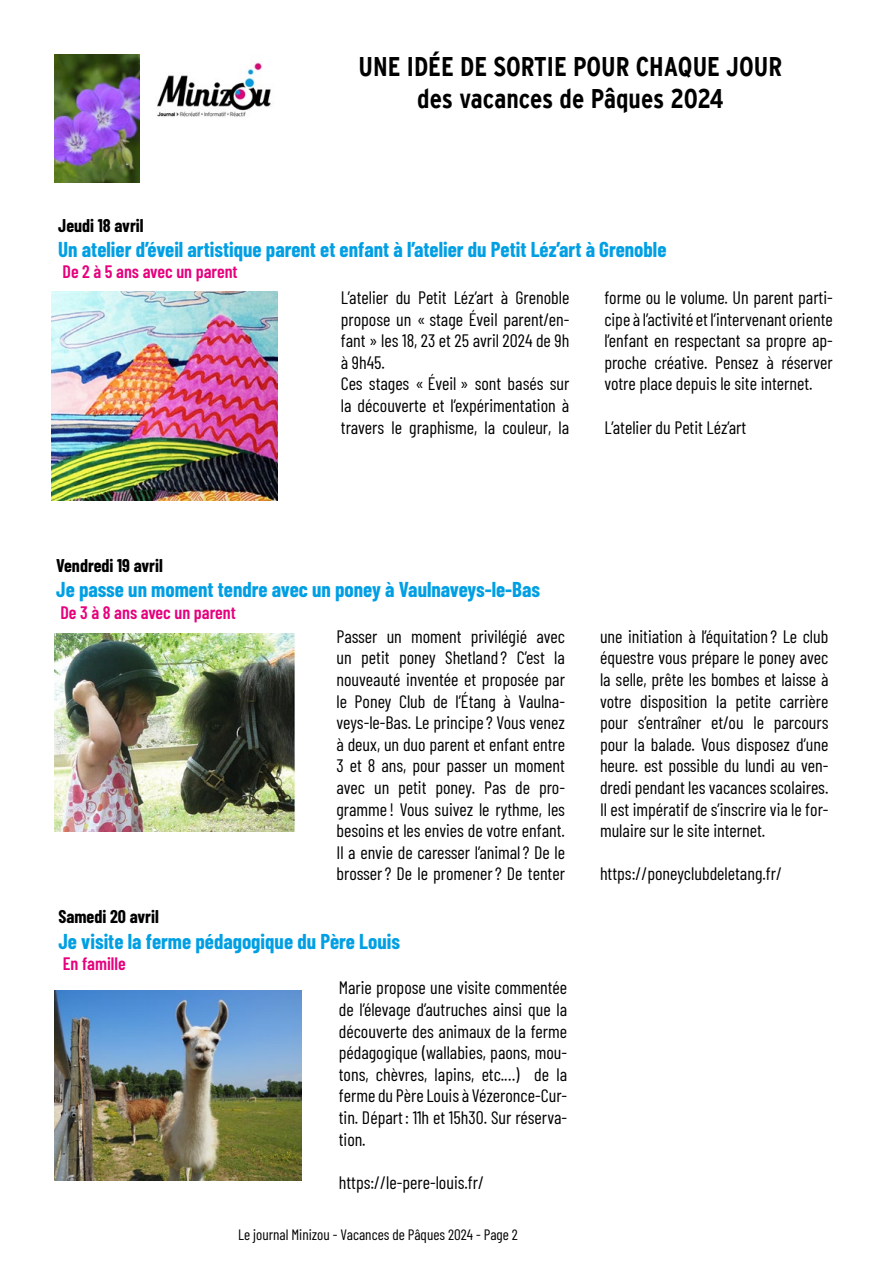
<style>
.page{position:relative;width:893px;height:1263px;background:#fff}
.page>*{position:absolute;margin:0;border:0;box-sizing:border-box;transform-origin:0 0}
.t1{font:700 condensed 27px "Interstate";color:#000}
.UneidéeparjourTitreB{font:700 21px "Barlow Condensed";color:#009fe3}
.UneidéeparjourTexte{font:18px/21.6px "Barlow Condensed";color:#000;text-align:justify}
.UneidéeparjourTexte-2{font:600 18px "Barlow Condensed";color:#e6007d}
.UneidéeparjourDate{font:700 18px "Barlow Condensed";color:#000}
.UneidéeparjourTexte-3{font:15px "Barlow Condensed";color:#000}
</style>
<div class="page">
<img style="left:55px;top:633px;width:241px;height:198px">
<img style="left:54px;top:991px;width:247px;height:189px">
<img style="left:51px;top:292px;width:227px;height:208px">
<img style="left:157px;top:62px;width:114px;height:55px">
<img style="left:54px;top:54px;width:85px;height:129px">
<p class="t1" style="left:358px;top:51px;width:425px">UNE IDÉE DE SORTIE POUR CHAQUE JOUR</p>
<p class="t1" style="left:417px;top:83px;width:308px">des vacances de Pâques 2024</p>
<p class="UneidéeparjourDate" style="left:58px;top:212px;width:87px">Jeudi 18 avril</p>
<p class="UneidéeparjourTitreB" style="left:58px;top:234px;width:610px">Un atelier d’éveil artistique parent et enfant à l’atelier du Petit Léz’art à Grenoble</p>
<p class="UneidéeparjourTexte-2" style="left:63px;top:259px;width:177px">De 2 à 5 ans avec un parent</p>
<p class="UneidéeparjourTexte" style="left:341px;top:285px;width:230px">L’atelier du Petit Léz’art à Grenoble propose un « stage Éveil parent/en&shy;fant » les 18, 23 et 25 avril 2024 de 9h à 9h45.</p>
<p class="UneidéeparjourTexte" style="left:341px;top:372px;width:230px">Ces stages « Éveil » sont basés sur la découverte et l’expérimentation à travers le graphisme, la couleur, la</p>
<p class="UneidéeparjourTexte" style="left:604px;top:285px;width:230px">forme ou le volume. Un parent parti&shy;cipe à l’activité et l’intervenant oriente l’enfant en respectant sa propre ap&shy;proche créative. Pensez à réserver votre place depuis le site internet.</p>
<p class="UneidéeparjourTexte" style="left:604px;top:415px;width:144px">L’atelier du Petit Léz’art</p>
<p class="UneidéeparjourDate" style="left:56px;top:553px;width:108px">Vendredi 19 avril</p>
<p class="UneidéeparjourTitreB" style="left:56px;top:575px;width:485px">Je passe un moment tendre avec un poney à Vaulnaveys-le-Bas</p>
<p class="UneidéeparjourTexte-2" style="left:60px;top:599px;width:177px">De 3 à 8 ans avec un parent</p>
<p class="UneidéeparjourTexte" style="left:337px;top:624px;width:230px">Passer un moment privilégié avec un petit poney Shetland ? C’est la nouveauté inventée et proposée par le Poney Club de l’Étang à Vaulna&shy;veys-le-Bas. Le principe ? Vous venez à deux, un duo parent et enfant entre 3 et 8 ans, pour passer un moment avec un petit poney. Pas de pro&shy;gramme ! Vous suivez le rythme, les besoins et les envies de votre enfant.<br>Il a envie de caresser l’animal? De le brosser? De le promener? De tenter</p>
<p class="UneidéeparjourTexte" style="left:600px;top:624px;width:230px">une initiation à l’équitation ? Le club équestre vous prépare le poney avec la selle, prête les bombes et laisse à votre disposition la petite carrière pour s’entraîner et/ou le parcours pour la balade. Vous disposez d’une heure. est possible du lundi au ven&shy;dredi pendant les vacances scolaires.<br>Il est impératif de s’inscrire via le for&shy;mulaire sur le site internet.</p>
<p class="UneidéeparjourTexte" style="left:600px;top:862px;width:184px">https://poneyclubdeletang.fr/</p>
<p class="UneidéeparjourDate" style="left:58px;top:904px;width:102px">Samedi 20 avril</p>
<p class="UneidéeparjourTitreB" style="left:58px;top:926px;width:343px">Je visite la ferme pédagogique du Père Louis</p>
<p class="UneidéeparjourTexte-2" style="left:63px;top:951px;width:65px">En famille</p>
<p class="UneidéeparjourTexte" style="left:339px;top:976px;width:230px">Marie propose une visite commentée de l’élevage d’autruches ainsi que la découverte des animaux de la ferme pédagogique (wallabies, paons, mou&shy;tons, chèvres, lapins, etc.…) de la ferme du Père Louis à Vézeronce-Cur&shy;tin. Départ: 11h et 15h30. Sur réserva&shy;tion.</p>
<p class="UneidéeparjourTexte" style="left:339px;top:1170px;width:147px">https://le-pere-louis.fr/</p>
<p class="UneidéeparjourTexte-3" style="left:238px;top:1223px;width:281px">Le journal Minizou - Vacances de Pâques 2024 - Page 2</p>
</div>
